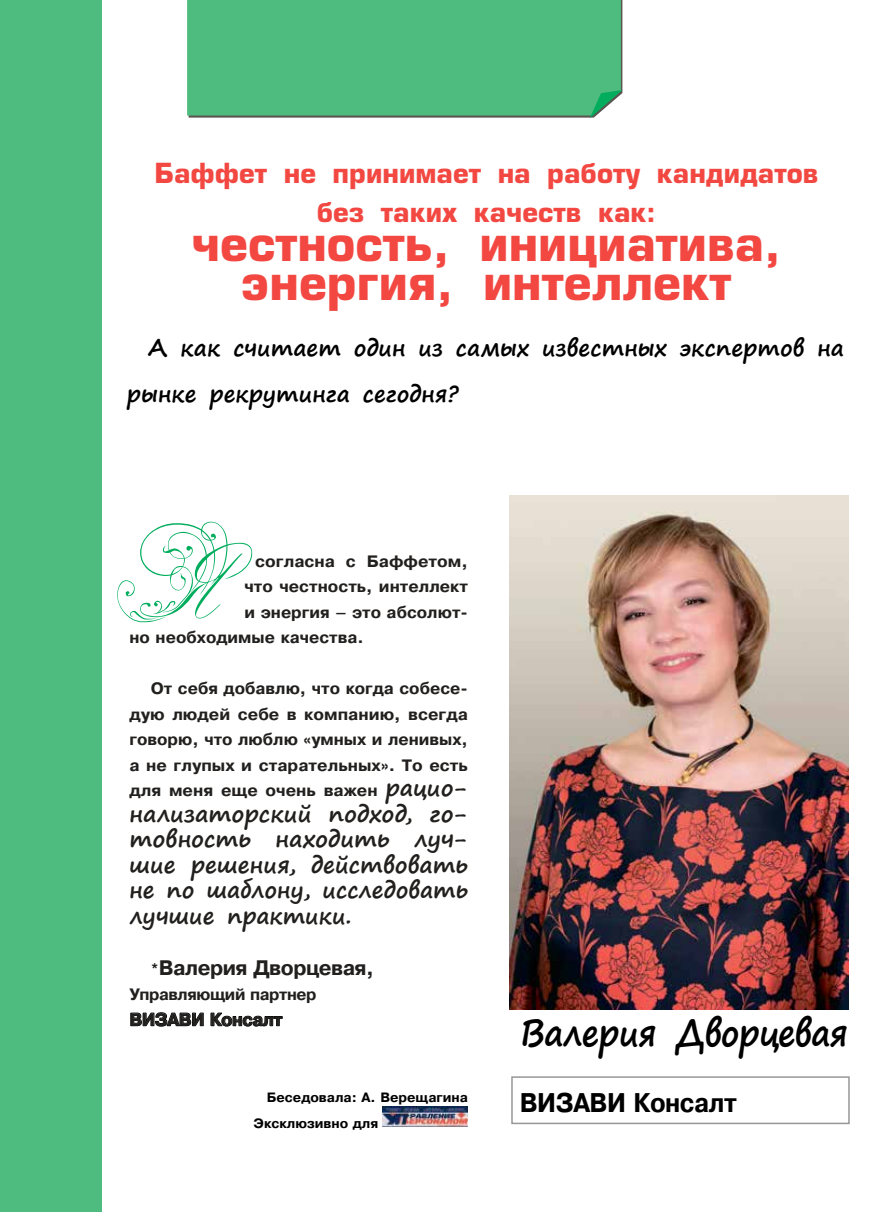
<style>
.page{position:relative;width:893px;height:1212px;background:#fff}
.page>*{position:absolute;margin:0;border:0;box-sizing:border-box;transform-origin:0 0}
.t1{font:500 90px "Venski Sad Two";color:#00ad5d}
.t2{font:700 48px/39.3px "Europe";color:#f24841;text-align:center}
.t3{font:700 36px "Segoe Print";letter-spacing:-.02em;color:#000;scale:.92 1}
.t4{font:700 27px/39.3px "Europe";color:#f24841;text-align:center}
.t5{font:700 27px "Pragmatica";letter-spacing:-.02em;color:#000;scale:.92 1}
.t6{font:700 22.5px/25.5px "Segoe Print";color:#22201e;text-align:justify}
.t7{font:700 22.5px/45.9px "Segoe Print";letter-spacing:.005em;color:#000}
.t8{font:700 21px "Pragmatica";letter-spacing:-.025em;color:#22201e}
.t9{font:700 18px "Pragmatica";letter-spacing:-.025em;color:#22201e}
.t10{font:700 16.5px/25.5px "Pragmatica";color:#22201e;text-align:justify}
.t11{font:700 16.5px "Pragmatica";letter-spacing:-.025em;color:#22201e}
.t12{font:700 13.5px/25.5px "Pragmatica";color:#000}
.s1{font-family:"Segoe Print";font-size:22.5px}
.s2{font-size:16.5px}
</style>
<div class="page">
<div style="left:0;top:0;width:102px;height:1212px;background:#4ebc7e"></div>
<svg style="left:189px;top:0;width:433px;height:118px"></svg>
<div style="left:187px;top:0;width:434px;height:115px;background:#4ebc7e"></div>
<svg style="left:590px;top:90px;width:32px;height:28px"></svg>
<svg style="left:130px;top:1012px;width:74px;height:15px"></svg>
<svg style="left:210px;top:1012px;width:73px;height:15px"></svg>
<img style="left:383px;top:1106px;width:85px;height:20px">
<img style="left:510px;top:496px;width:338px;height:513px">
<div style="left:511px;top:1076px;width:339px;height:48px;border:2px solid #989796"></div>
<h3 class="t4" style="left:154px;top:153px;width:665px">Баффет не принимает на работу кандидатов без таких качеств как:</h3>
<h2 class="t2" style="left:191px;top:224px;width:591px">честность, инициатива, энергия, интеллект</h2>
<h3 class="t7" style="left:127px;top:324px;width:718px;text-indent:21px">А как считает один из самых известных экспертов на рынке рекрутинга сегодня?</h3>
<h1 class="t1" style="left:117px;top:534px;width:105px">Я</h1>
<p class="t10" style="left:255px;top:548px;width:214px">согласна с Баффетом,</p>
<p class="t10" style="left:244px;top:574px;width:225px">что честность, интеллект</p>
<p class="t10" style="left:244px;top:599px;width:225px">и энергия – это абсолют-</p>
<p class="t10" style="left:129px;top:625px;width:236px">но необходимые качества.</p>
<p class="t10" style="left:129px;top:676px;width:340px;text-indent:21px">От себя добавлю, что когда собесе&shy;дую людей себе в компанию, всегда говорю, что люблю «умных и ленивых, а не глупых и старательных». То есть для меня еще очень важен <span class="s1">рацио-</span></p>
<h3 class="t6" style="left:129px;top:800px;width:340px">нализаторский подход, го&shy;товность находить луч&shy;шие решения, действовать не по шаблону, исследовать лучшие практики.</h3>
<p class="t8" style="left:151px;top:954px;width:225px"><span class="s2">*</span>Валерия Дворцевая,</p>
<p class="t11" style="left:129px;top:984px;width:189px">Управляющий партнер</p>
<p class="t9" style="left:129px;top:1008px;width:154px">ВИЗАВИ Консалт</p>
<p class="t12" style="left:254px;top:1085px;width:216px;text-indent:13px">Беседовала: А. Верещагина<br>Эксклюзивно для</p>
<h3 class="t3" style="left:520px;top:1000px;width:357px">Валерия Дворцевая</h3>
<h3 class="t5" style="left:520px;top:1085px;width:237px">ВИЗАВИ Консалт</h3>
</div>
